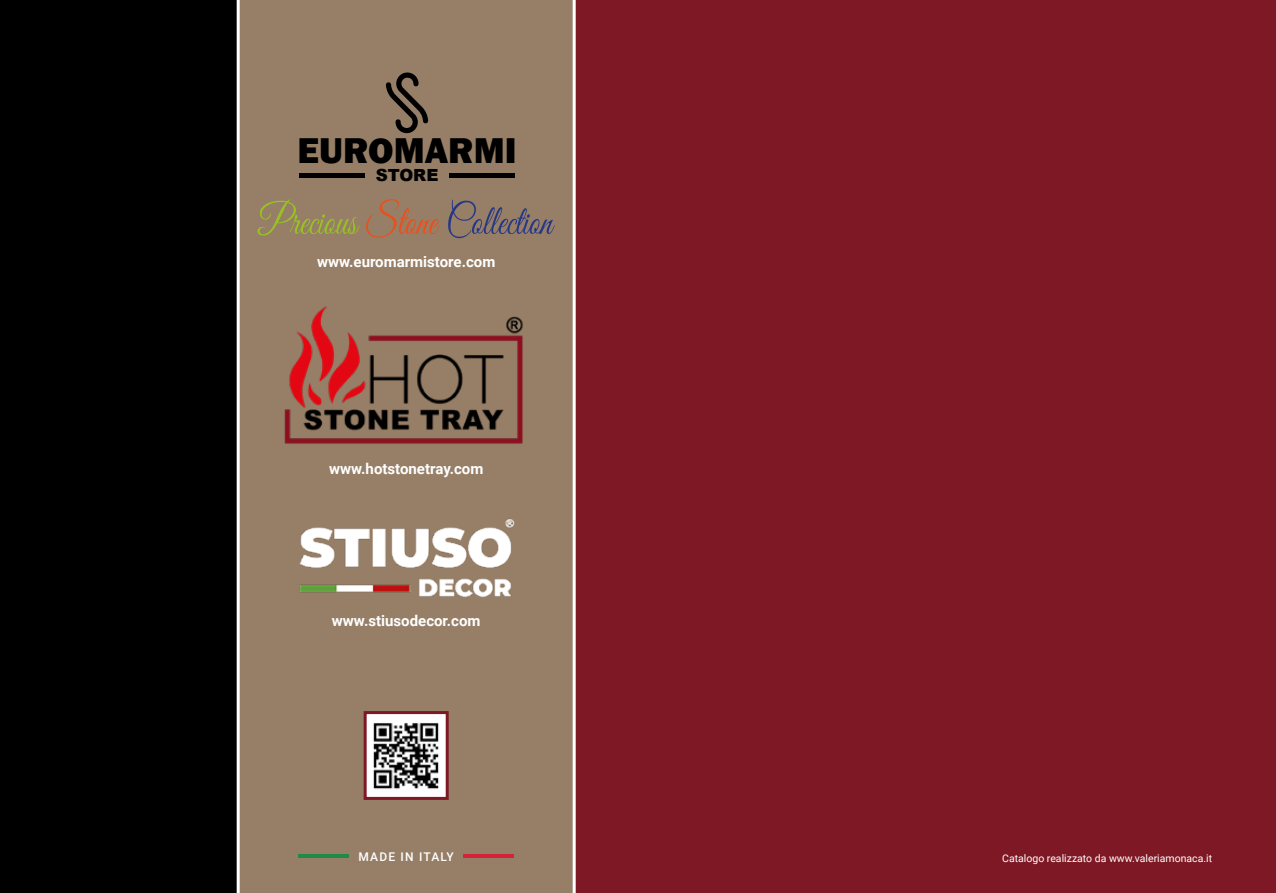
<style>
.page{position:relative;width:1276px;height:893px;background:#fff}
.page>*{position:absolute;margin:0;border:0;box-sizing:border-box;transform-origin:0 0}
.t1{font:800 36.9px "Franklin Gothic";color:#000}
.t2{font:900 16.8px "Arial";color:#000}
.t3{font:700 15px "Roboto";color:#fff}
.t4{font:500 12px "Roboto";letter-spacing:.1em;color:#fff}
.t5{font:10.5px "Roboto";color:#fff}
</style>
<div class="page">
<div style="left:574px;top:0;width:702px;height:893px;background:#7d1824"></div>
<div style="left:0;top:0;width:238px;height:893px;background:#000"></div>
<div style="left:237px;top:0;width:339px;height:893px;background:#977f67"></div>
<img style="left:368px;top:715px;width:77px;height:81px">
<div style="left:364px;top:711px;width:85px;height:89px;border:3px solid #7d1824"></div>
<img style="left:257px;top:300px;width:298px;height:149px">
<img style="left:257px;top:500px;width:298px;height:113px">
<div style="left:449px;top:173px;width:65px;height:5px;background:#000"></div>
<div style="left:299px;top:173px;width:66px;height:5px;background:#000"></div>
<svg style="left:386px;top:71px;width:42px;height:64px;background:#695848"></svg>
<svg style="left:257px;top:199px;width:102px;height:37px;background:#96895b"></svg>
<svg style="left:448px;top:200px;width:107px;height:38px;background:#82716c"></svg>
<svg style="left:365px;top:199px;width:74px;height:39px;background:#a3775b"></svg>
<hr style="left:298px;top:855px;width:51px;height:3px;background:#208b49">
<hr style="left:463px;top:855px;width:51px;height:3px;background:#d5213a">
<h1 class="t1" style="left:297px;top:126px;width:221px">EUROMARMI</h1>
<p class="t2" style="left:376px;top:163px;width:64px">STORE</p>
<p class="t3" style="left:317px;top:251px;width:180px">www.euromarmistore.com</p>
<p class="t3" style="left:329px;top:458px;width:156px">www.hotstonetray.com</p>
<p class="t3" style="left:332px;top:611px;width:150px">www.stiusodecor.com</p>
<p class="t4" style="left:358px;top:848px;width:97px">MADE IN ITALY</p>
<p class="t5" style="left:1002px;top:850px;width:211px">Catalogo realizzato da www.valeriamonaca.it</p>
</div>
